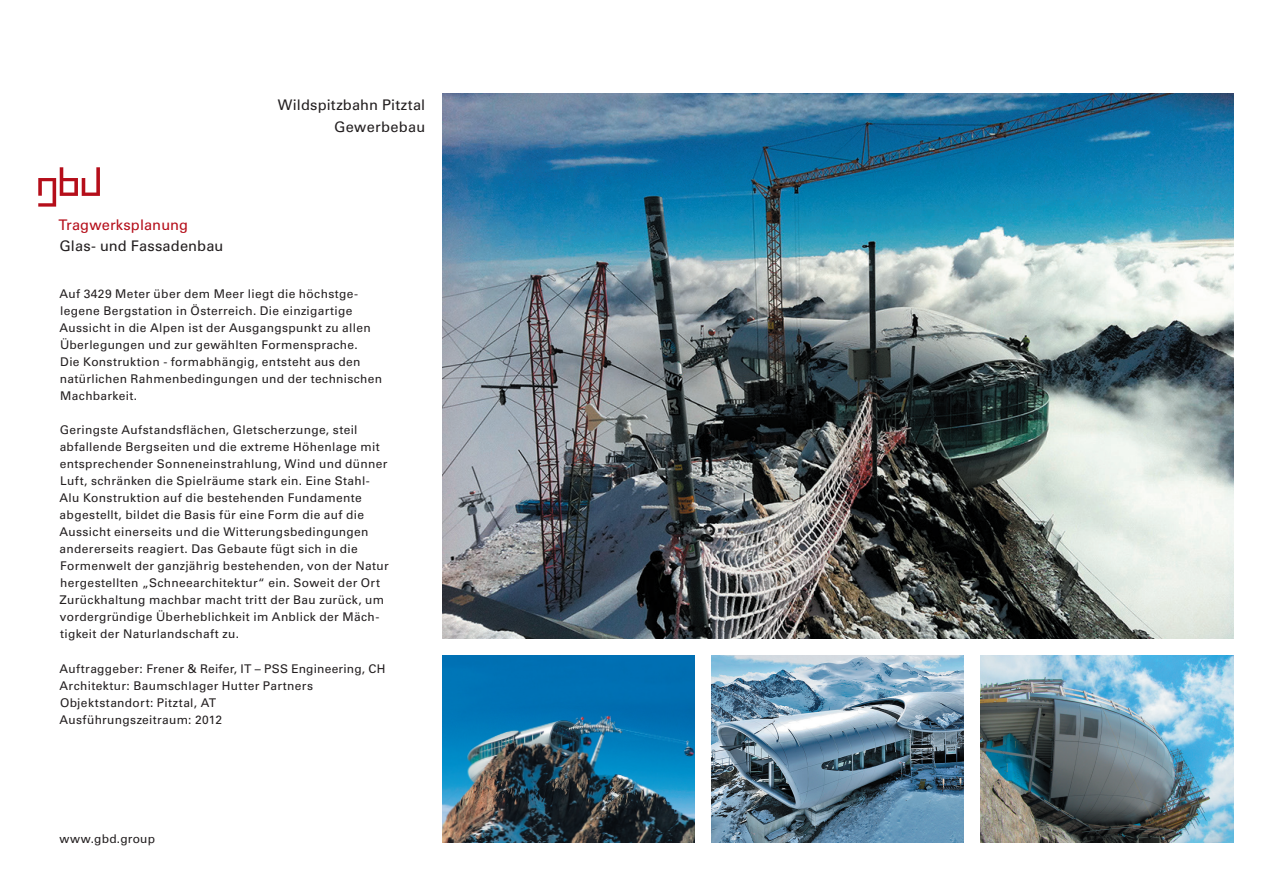
<style>
.page{position:relative;width:1263px;height:893px;background:#fff}
.page>*{position:absolute;margin:0;border:0;box-sizing:border-box;transform-origin:0 0}
.t1{font:14.7px "Univers LT Std";letter-spacing:.01em;color:#231f20}
.t2{font:14.7px "Univers LT Std";letter-spacing:.01em;color:#b50e1a}
.t3{font:14.55px "Univers LT Std";letter-spacing:.02em;color:#231f20}
.t4{font:12px/17.1px "Univers LT Std";letter-spacing:.025em;color:#231f20}
</style>
<div class="page">
<svg style="left:38px;top:167px;width:62px;height:40px"></svg>
<img style="left:442px;top:94px;width:791px;height:544px">
<img style="left:442px;top:655px;width:252px;height:188px">
<img style="left:711px;top:655px;width:253px;height:188px">
<img style="left:981px;top:655px;width:252px;height:188px">
<p class="t1" style="left:278px;top:96px;width:149px">Wildspitzbahn Pitztal</p>
<p class="t3" style="left:334px;top:118px;width:93px">Gewerbebau</p>
<p class="t2" style="left:58px;top:216px;width:131px">Tragwerksplanung</p>
<p class="t1" style="left:59px;top:237px;width:166px">Glas- und Fassadenbau</p>
<p class="t4" style="left:60px;top:285px;width:324px">Auf 3429 Meter über dem Meer liegt die höchstge&shy;legene Bergstation in Österreich. Die einzigartige Aussicht in die Alpen ist der Ausgangspunkt zu allen Überlegungen und zur gewählten Formensprache.<br>Die Konstruktion - formabhängig, entsteht aus den natürlichen Rahmenbedingungen und der technischen Machbarkeit.</p>
<p class="t4" style="left:60px;top:421px;width:331px">Geringste Aufstandsflächen, Gletscherzunge, steil abfallende Bergseiten und die extreme Höhenlage mit entsprechender Sonneneinstrahlung, Wind und dünner Luft, schränken die Spielräume stark ein. Eine Stahl-Alu Konstruktion auf die bestehenden Fundamente abgestellt, bildet die Basis für eine Form die auf die Aussicht einerseits und die Witterungsbedingungen andererseits reagiert. Das Gebaute fügt sich in die Formenwelt der ganzjährig bestehenden, von der Natur hergestellten „Schneearchitektur“ ein. Soweit der Ort Zurückhaltung machbar macht tritt der Bau zurück, um vordergründige Überheblichkeit im Anblick der Mäch&shy;tigkeit der Naturlandschaft zu.</p>
<p class="t4" style="left:60px;top:660px;width:327px">Auftraggeber: Frener &amp; Reifer, IT – PSS Engineering, CH Architektur: Baumschlager Hutter Partners Objektstandort: Pitztal, AT<br>Ausführungszeitraum: 2012</p>
<p class="t4" style="left:60px;top:830px;width:97px">www.gbd.group</p>
</div>
